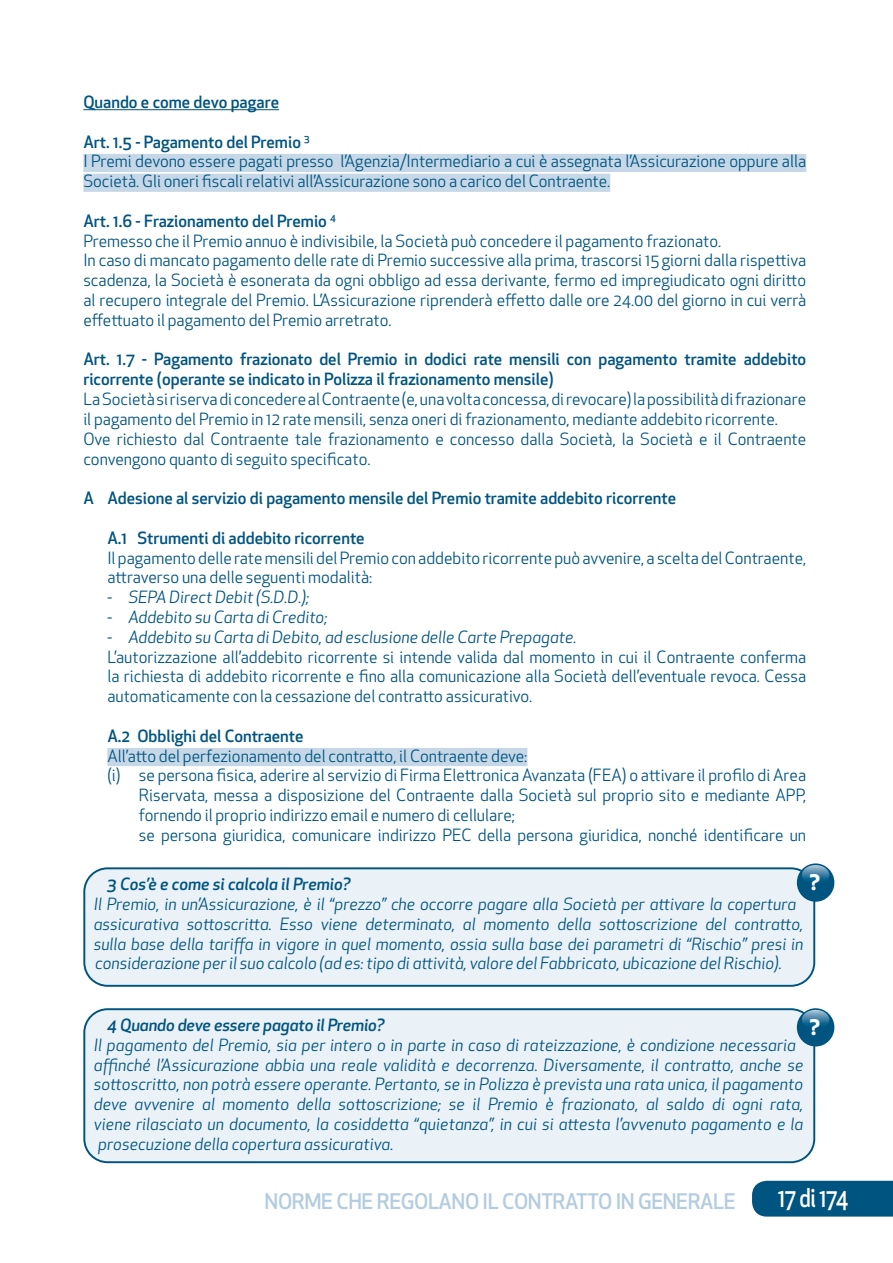
<style>
.page{position:relative;width:893px;height:1263px;background:#fff}
.page>*{position:absolute;margin:0;border:0;box-sizing:border-box;transform-origin:0 0}
.t1{font:500 25.2px "Apex New";letter-spacing:-.02em;color:#fff;scale:.83 1}
.t2{font:500 21px "Apex New";letter-spacing:-.02em;color:#b4ccdf}
.t3{font:700 21px "Apex New";color:#fff}
.t4{font:16.5px/19.8px "Apex New";color:#005480}
.t5{font:italic 16.5px/19.8px "Apex New";color:#005480}
.t6{font:500 16.5px/19.8px "Apex New";color:#005480}
.t7{font:italic 500 16.5px "Apex New";letter-spacing:-.005em;color:#005480}
.s1{font-weight:500}
</style>
<div class="page">
<div style="left:752px;top:1181px;width:141px;height:35px;background:#005480"></div>
<hr style="left:83px;top:109px;width:196px;height:1px;background:#005480">
<div style="left:83px;top:154px;width:723px;height:18px;background:#c6d8e7"></div>
<div style="left:83px;top:174px;width:527px;height:18px;background:#c6d8e7"></div>
<div style="left:107px;top:748px;width:420px;height:18px;background:#c6d8e7"></div>
<div style="left:84px;top:868px;width:730px;height:118px;background:#eaf1f7;border-radius:23px"></div>
<div style="left:83px;top:867px;width:732px;height:120px;border:2px solid #005480;border-radius:23px"></div>
<div style="left:797px;top:863px;width:37px;height:39px;background:#005480;border-radius:50%"></div>
<svg style="left:802px;top:865px;width:27px;height:19px"></svg>
<div style="left:84px;top:1009px;width:730px;height:153px;background:#eaf1f7;border-radius:23px"></div>
<div style="left:83px;top:1008px;width:732px;height:155px;border:2px solid #005480;border-radius:23px"></div>
<div style="left:797px;top:1008px;width:37px;height:38px;background:#005480;border-radius:50%"></div>
<svg style="left:802px;top:1010px;width:27px;height:19px"></svg>
<p class="t6" style="left:83px;top:92px;width:197px">Quando e come devo pagare</p>
<p class="t4" style="left:83px;top:132px;width:724px"><span class="s1">Art. 1.5 - Pagamento del Premio</span> <sup>3<br></sup>I Premi devono essere pagati presso l’Agenzia/Intermediario a cui è assegnata l’Assicurazione oppure alla<br>Società. Gli oneri fiscali relativi all’Assicurazione sono a carico del Contraente.</p>
<p class="t4" style="left:83px;top:211px;width:724px"><span class="s1">Art. 1.6 - Frazionamento del Premio</span> <sup>4<br></sup>Premesso che il Premio annuo è indivisibile, la Società può concedere il pagamento frazionato.<br>In caso di mancato pagamento delle rate di Premio successive alla prima, trascorsi 15 giorni dalla rispettiva scadenza, la Società è esonerata da ogni obbligo ad essa derivante, fermo ed impregiudicato ogni diritto al recupero integrale del Premio. L’Assicurazione riprenderà effetto dalle ore 24.00 del giorno in cui verrà effettuato il pagamento del Premio arretrato.</p>
<p class="t6" style="left:83px;top:349px;width:724px">Art. 1.7 - Pagamento frazionato del Premio in dodici rate mensili con pagamento tramite addebito ricorrente (operante se indicato in Polizza il frazionamento mensile)</p>
<p class="t4" style="left:83px;top:389px;width:724px">La Società si riserva di concedere al Contraente (e, una volta concessa, di revocare) la possibilità di frazionare il pagamento del Premio in 12 rate mensili, senza oneri di frazionamento, mediante addebito ricorrente.<br>Ove richiesto dal Contraente tale frazionamento e concesso dalla Società, la Società e il Contraente convengono quanto di seguito specificato.</p>
<p class="t6" style="left:83px;top:488px;width:594px">A Adesione al servizio di pagamento mensile del Premio tramite addebito ricorrente</p>
<p class="t6" style="left:107px;top:527px;width:259px">A.1 Strumenti di addebito ricorrente</p>
<p class="t4" style="left:107px;top:548px;width:700px">Il pagamento delle rate mensili del Premio con addebito ricorrente può avvenire, a scelta del Contraente, attraverso una delle seguenti modalità:</p>
<p class="t5" style="left:107px;top:587px;width:204px">- SEPA Direct Debit (S.D.D.);</p>
<p class="t5" style="left:107px;top:607px;width:222px">- Addebito su Carta di Credito;</p>
<p class="t5" style="left:107px;top:627px;width:471px">- Addebito su Carta di Debito, ad esclusione delle Carte Prepagate.</p>
<p class="t4" style="left:107px;top:647px;width:700px;text-align:justify">L’autorizzazione all’addebito ricorrente si intende valida dal momento in cui il Contraente conferma la richiesta di addebito ricorrente e fino alla comunicazione alla Società dell’eventuale revoca. Cessa automaticamente con la cessazione del contratto assicurativo.</p>
<p class="t6" style="left:107px;top:725px;width:198px">A.2 Obblighi del Contraente</p>
<p class="t4" style="left:107px;top:746px;width:421px">All’atto del perfezionamento del contratto, il Contraente deve:</p>
<p class="t4" style="left:107px;top:765px;width:700px">(i) se persona fisica, aderire al servizio di Firma Elettronica Avanzata (FEA) o attivare il profilo di Area</p>
<p class="t4" style="left:139px;top:785px;width:669px">Riservata, messa a disposizione del Contraente dalla Società sul proprio sito e mediante APP,</p>
<p class="t4" style="left:139px;top:805px;width:377px">fornendo il proprio indirizzo email e numero di cellulare;</p>
<p class="t4" style="left:139px;top:825px;width:669px">se persona giuridica, comunicare indirizzo PEC della persona giuridica, nonché identificare un</p>
<p class="t3" style="left:810px;top:867px;width:12px">?</p>
<p class="t7" style="left:107px;top:873px;width:245px">3 Cos’è e come si calcola il Premio?</p>
<p class="t5" style="left:94px;top:894px;width:711px">Il Premio, in un’Assicurazione, è il “prezzo” che occorre pagare alla Società per attivare la copertura assicurativa sottoscritta. Esso viene determinato, al momento della sottoscrizione del contratto, sulla base della tariffa in vigore in quel momento, ossia sulla base dei parametri di “Rischio” presi in considerazione per il suo calcolo (ad es: tipo di attività, valore del Fabbricato, ubicazione del Rischio).</p>
<p class="t7" style="left:107px;top:1014px;width:279px">4 Quando deve essere pagato il Premio?</p>
<p class="t5" style="left:94px;top:1035px;width:711px">Il pagamento del Premio, sia per intero o in parte in caso di rateizzazione, è condizione necessaria affinché l’Assicurazione abbia una reale validità e decorrenza. Diversamente, il contratto, anche se sottoscritto, non potrà essere operante. Pertanto, se in Polizza è prevista una rata unica, il pagamento deve avvenire al momento della sottoscrizione; se il Premio è frazionato, al saldo di ogni rata, viene rilasciato un documento, la cosiddetta “quietanza”, in cui si attesta l’avvenuto pagamento e la prosecuzione della copertura assicurativa.</p>
<p class="t3" style="left:810px;top:1012px;width:12px">?</p>
<p class="t2" style="left:265px;top:1187px;width:473px">NORME CHE REGOLANO IL CONTRATTO IN GENERALE</p>
<h1 class="t1" style="left:778px;top:1181px;width:86px">17 di 174</h1>
</div>
